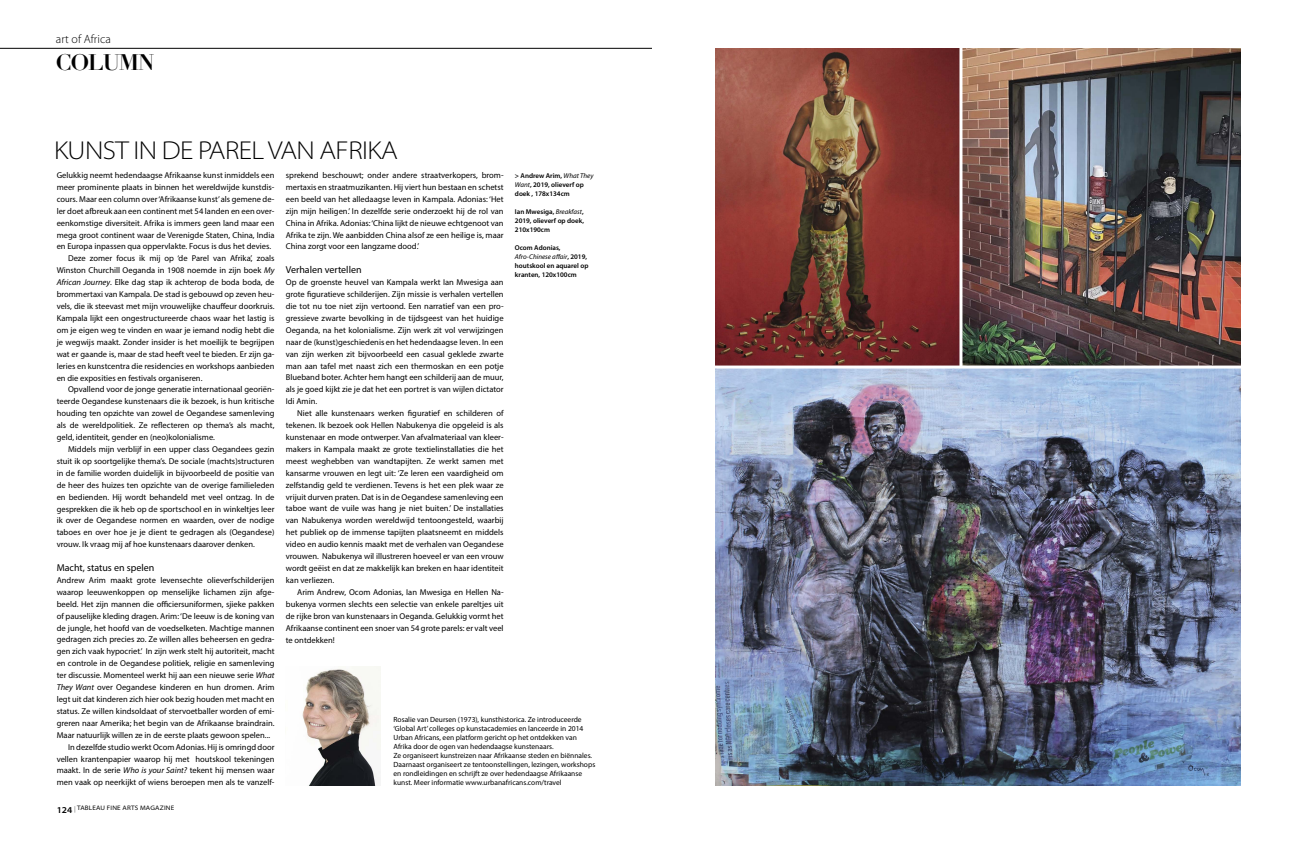
<style>
.page{position:relative;width:1304px;height:842px;background:#fff}
.page>*{position:absolute;margin:0;border:0;box-sizing:border-box;transform-origin:0 0}
.t1{font:300 semi-expanded 26px "Myriad Pro";letter-spacing:-.02em;color:#000}
.t2{font:700 22px "Didot";letter-spacing:-.05em;color:#000}
.t3{font:300 12px "Myriad Pro";color:#000}
.t4{font:10px "Myriad Pro";color:#000}
.t5{font:8.5px/11.9px "Myriad Pro";color:#000;text-align:justify}
.t6{font:7.5px/9px "Myriad Pro";color:#000}
.t7{font:600 7px/9px "Myriad Pro";color:#000}
.t8{font:semi-expanded 6.5px "Myriad Pro";letter-spacing:.03em;color:#000}
.s1{font-style:italic}
.s2{font-weight:600;font-size:9px}
.s3{color:#636363}
.s4{font-weight:400;font-style:italic}
</style>
<div class="page">
<hr style="left:0;top:48px;width:652px;height:1px;background:#000">
<img style="left:302px;top:666px;width:79px;height:119px">
<img style="left:716px;top:365px;width:524px;height:420px">
<img style="left:716px;top:48px;width:243px;height:317px">
<img style="left:962px;top:48px;width:278px;height:318px">
<hr style="left:692px;top:366px;width:612px;height:3px;background:#fff">
<hr style="left:959px;top:32px;width:3px;height:336px;background:#fff">
<h3 class="t3" style="left:56px;top:32px;width:56px">art of Africa</h3>
<h2 class="t2" style="left:56px;top:48px;width:100px">COLUMN</h2>
<h1 class="t1" style="left:54px;top:135px;width:345px">KUNST IN DE PAREL VAN AFRIKA</h1>
<p class="t5" style="left:57px;top:169px;width:219px">Gelukkig neemt hedendaagse Afrikaanse kunst inmiddels een</p>
<p class="t5" style="left:57px;top:181px;width:219px">meer prominente plaats in binnen het wereldwijde kunstdis-</p>
<p class="t5" style="left:57px;top:193px;width:219px">cours. Maar een column over ‘Afrikaanse kunst’ als gemene de-</p>
<p class="t5" style="left:57px;top:205px;width:219px">ler doet afbreuk aan een continent met 54 landen en een over-</p>
<p class="t5" style="left:57px;top:217px;width:219px">eenkomstige diversiteit. Afrika is immers geen land maar een</p>
<p class="t5" style="left:57px;top:229px;width:219px">mega groot continent waar de Verenigde Staten, China, India</p>
<p class="t5" style="left:57px;top:241px;width:216px">en Europa inpassen qua oppervlakte. Focus is dus het devies.</p>
<p class="t5" style="left:68px;top:252px;width:208px">Deze zomer focus ik mij op ‘de Parel van Afrika’, zoals</p>
<p class="t5" style="left:57px;top:264px;width:219px">Winston Churchill Oeganda in 1908 noemde in zijn boek <span class="s1">My</span></p>
<p class="t5" style="left:57px;top:276px;width:219px"><span class="s1">African Journey</span>. Elke dag stap ik achterop de boda boda, de</p>
<p class="t5" style="left:57px;top:288px;width:219px">brommertaxi van Kampala. De stad is gebouwd op zeven heu-</p>
<p class="t5" style="left:57px;top:300px;width:219px">vels, die ik steevast met mijn vrouwelijke chauffeur doorkruis.</p>
<p class="t5" style="left:57px;top:312px;width:219px">Kampala lijkt een ongestructureerde chaos waar het lastig is</p>
<p class="t5" style="left:57px;top:324px;width:219px">om je eigen weg te vinden en waar je iemand nodig hebt die</p>
<p class="t5" style="left:57px;top:336px;width:219px">je wegwijs maakt. Zonder insider is het moeilijk te begrijpen</p>
<p class="t5" style="left:57px;top:348px;width:219px">wat er gaande is, maar de stad heeft veel te bieden. Er zijn ga-</p>
<p class="t5" style="left:57px;top:360px;width:219px">leries en kunstcentra die residencies en workshops aanbieden</p>
<p class="t5" style="left:57px;top:372px;width:147px">en die exposities en festivals organiseren.</p>
<p class="t5" style="left:68px;top:383px;width:208px">Opvallend voor de jonge generatie internationaal georiën-</p>
<p class="t5" style="left:57px;top:395px;width:219px">teerde Oegandese kunstenaars die ik bezoek, is hun kritische</p>
<p class="t5" style="left:57px;top:407px;width:219px">houding ten opzichte van zowel de Oegandese samenleving</p>
<p class="t5" style="left:57px;top:419px;width:219px">als de wereldpolitiek. Ze reflecteren op thema’s als macht,</p>
<p class="t5" style="left:57px;top:431px;width:160px">geld, identiteit, gender en (neo)kolonialisme.</p>
<p class="t5" style="left:68px;top:443px;width:208px">Middels mijn verblijf in een upper class Oegandees gezin</p>
<p class="t5" style="left:57px;top:455px;width:219px">stuit ik op soortgelijke thema’s. De sociale (machts)structuren</p>
<p class="t5" style="left:57px;top:467px;width:219px">in de familie worden duidelijk in bijvoorbeeld de positie van</p>
<p class="t5" style="left:57px;top:479px;width:219px">de heer des huizes ten opzichte van de overige familieleden</p>
<p class="t5" style="left:57px;top:491px;width:219px">en bedienden. Hij wordt behandeld met veel ontzag. In de</p>
<p class="t5" style="left:57px;top:503px;width:219px">gesprekken die ik heb op de sportschool en in winkeltjes leer</p>
<p class="t5" style="left:57px;top:514px;width:219px">ik over de Oegandese normen en waarden, over de nodige</p>
<p class="t5" style="left:57px;top:526px;width:219px">taboes en over hoe je je dient te gedragen als (Oegandese)</p>
<p class="t5" style="left:57px;top:538px;width:200px">vrouw. Ik vraag mij af hoe kunstenaars daarover denken.</p>
<p class="t4" style="left:57px;top:561px;width:99px">Macht, status en spelen</p>
<p class="t5" style="left:57px;top:574px;width:219px">Andrew Arim maakt grote levensechte olieverfschilderijen</p>
<p class="t5" style="left:57px;top:586px;width:219px">waarop leeuwenkoppen op menselijke lichamen zijn afge-</p>
<p class="t5" style="left:57px;top:598px;width:219px">beeld. Het zijn mannen die officiersuniformen, sjieke pakken</p>
<p class="t5" style="left:57px;top:610px;width:219px">of pauselijke kleding dragen. Arim: ‘De leeuw is de koning van</p>
<p class="t5" style="left:57px;top:622px;width:219px">de jungle, het hoofd van de voedselketen. Machtige mannen</p>
<p class="t5" style="left:57px;top:633px;width:219px">gedragen zich precies zo. Ze willen alles beheersen en gedra-</p>
<p class="t5" style="left:57px;top:645px;width:219px">gen zich vaak hypocriet.’ In zijn werk stelt hij autoriteit, macht</p>
<p class="t5" style="left:57px;top:657px;width:219px">en controle in de Oegandese politiek, religie en samenleving</p>
<p class="t5" style="left:57px;top:669px;width:219px">ter discussie. Momenteel werkt hij aan een nieuwe serie <span class="s1">What</span></p>
<p class="t5" style="left:57px;top:681px;width:219px"><span class="s1">They Want</span> over Oegandese kinderen en hun dromen. Arim</p>
<p class="t5" style="left:57px;top:693px;width:219px">legt uit dat kinderen zich hier ook bezig houden met macht en</p>
<p class="t5" style="left:57px;top:705px;width:219px">status. Ze willen kindsoldaat of stervoetballer worden of emi-</p>
<p class="t5" style="left:57px;top:717px;width:219px">greren naar Amerika; het begin van de Afrikaanse braindrain.</p>
<p class="t5" style="left:57px;top:729px;width:215px">Maar natuurlijk willen ze in de eerste plaats gewoon spelen...</p>
<p class="t5" style="left:68px;top:741px;width:208px">In dezelfde studio werkt Ocom Adonias. Hij is omringd door</p>
<p class="t5" style="left:57px;top:752px;width:219px">vellen krantenpapier waarop hij met houtskool tekeningen</p>
<p class="t5" style="left:57px;top:764px;width:219px">maakt. In de serie <span class="s1">Who is your Saint?</span> tekent hij mensen waar</p>
<p class="t5" style="left:57px;top:776px;width:219px">men vaak op neerkijkt of wiens beroepen men als te vanzelf-</p>
<p class="t8" style="left:57px;top:804px;width:119px"><span class="s2">124</span> <span class="s3">|</span> TABLEAU FINE ARTS MAGAZINE</p>
<p class="t5" style="left:286px;top:169px;width:219px">sprekend beschouwt; onder andere straatverkopers, brom&shy;mertaxis en straatmuzikanten. Hij viert hun bestaan en schetst een beeld van het alledaagse leven in Kampala. Adonias: ‘Het zijn mijn heiligen.’ In dezelfde serie onderzoekt hij de rol van China in Afrika. Adonias: ‘China lijkt de nieuwe echtgenoot van Afrika te zijn. We aanbidden China alsof ze een heilige is, maar China zorgt voor een langzame dood.’</p>
<p class="t4" style="left:286px;top:264px;width:77px">Verhalen vertellen</p>
<p class="t5" style="left:286px;top:276px;width:219px">Op de groenste heuvel van Kampala werkt Ian Mwesiga aan grote figuratieve schilderijen. Zijn missie is verhalen vertellen die tot nu toe niet zijn vertoond. Een narratief van een pro&shy;gressieve zwarte bevolking in de tijdsgeest van het huidige Oeganda, na het kolonialisme. Zijn werk zit vol verwijzingen naar de (kunst)geschiedenis en het hedendaagse leven. In een van zijn werken zit bijvoorbeeld een casual geklede zwarte man aan tafel met naast zich een thermoskan en een potje Blueband boter. Achter hem hangt een schilderij aan de muur, als je goed kijkt zie je dat het een portret is van wijlen dictator Idi Amin.</p>
<p class="t5" style="left:286px;top:407px;width:219px;text-indent:11px">Niet alle kunstenaars werken figuratief en schilderen of tekenen. Ik bezoek ook Hellen Nabukenya die opgeleid is als kunstenaar en mode ontwerper. Van afvalmateriaal van kleer&shy;makers in Kampala maakt ze grote textielinstallaties die het meest weghebben van wandtapijten. Ze werkt samen met kansarme vrouwen en legt uit: ‘Ze leren een vaardigheid om zelfstandig geld te verdienen. Tevens is het een plek waar ze vrijuit durven praten. Dat is in de Oegandese samenleving een taboe want de vuile was hang je niet buiten.’ De installaties van Nabukenya worden wereldwijd tentoongesteld, waarbij het publiek op de immense tapijten plaatsneemt en middels video en audio kennis maakt met de verhalen van Oegandese vrouwen. Nabukenya wil illustreren hoeveel er van een vrouw wordt geëist en dat ze makkelijk kan breken en haar identiteit kan verliezen.</p>
<p class="t5" style="left:286px;top:586px;width:219px;text-indent:11px">Arim Andrew, Ocom Adonias, Ian Mwesiga en Hellen Na&shy;bukenya vormen slechts een selectie van enkele pareltjes uit de rijke bron van kunstenaars in Oeganda. Gelukkig vormt het Afrikaanse continent een snoer van 54 grote parels: er valt veel te ontdekken!</p>
<p class="t7" style="left:515px;top:171px;width:80px">&gt; Andrew Arim, <span class="s4">What They<br>Want</span>, 2019, olieverf op doek , 178x134cm</p>
<p class="t7" style="left:515px;top:207px;width:71px;text-align:justify">Ian Mwesiga, <span class="s4">Breakfast</span>, 2019, olieverf op doek, 210x190cm</p>
<p class="t7" style="left:515px;top:243px;width:75px">Ocom Adonias,<br><span class="s4">Afro-Chinese affair</span>, 2019, houtskool en aquarel op kranten, 120x100cm</p>
<p class="t6" style="left:394px;top:715px;width:203px">Rosalie van Deursen (1973), kunsthistorica. Ze introduceerde ‘Global Art’ colleges op kunstacademies en lanceerde in 2014<br>Urban Africans, een platform gericht op het ontdekken van Afrika door de ogen van hedendaagse kunstenaars.<br>Ze organiseert kunstreizen naar Afrikaanse steden en biënnales.<br>Daarnaast organiseert ze tentoonstellingen, lezingen, workshops en rondleidingen en schrijft ze over hedendaagse Afrikaanse kunst. Meer informatie www.urbanafricans.com/travel</p>
</div>
